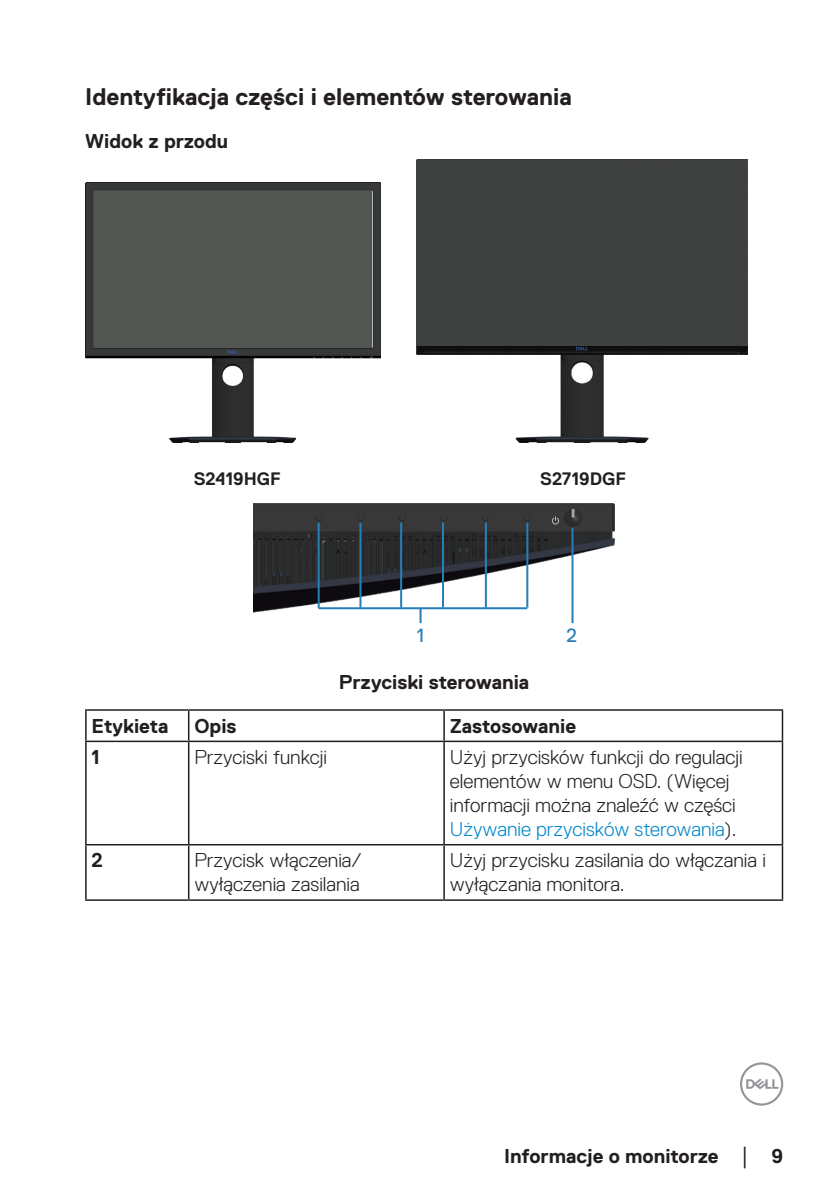
<style>
.page{position:relative;width:840px;height:1191px;background:#fff}
.page>*{position:absolute;margin:0;border:0;box-sizing:border-box;transform-origin:0 0}
.Head2{font:700 24px "Dell Replica";color:#231f20}
.text{font:300 20px/24px "Dell Replica";color:#231f20}
.text_bold{font:700 20px "Dell Replica";color:#231f20}
.Head3{font:700 20px "Dell Replica";color:#231f20}
.text-2{font:700 20px "Dell Replica";color:#231f20}
.t1{font:19.2px "Dell Replica";color:#267fb9}
.t2{font:700 18px "Dell Replica";color:#231f20}
.s1{color:#0087cb}
.s2{font-family:"Times New Roman";font-weight:400;font-size:18px}
</style>
<div class="page">
<svg style="left:740px;top:1062px;width:42px;height:43px"></svg>
<img style="left:85px;top:183px;width:295px;height:260px">
<div style="left:93px;top:190px;width:279px;height:158px;background:#525653"></div>
<img style="left:416px;top:159px;width:330px;height:284px">
<div style="left:416px;top:161px;width:330px;height:184px;background:#3f4340"></div>
<img style="left:254px;top:503px;width:360px;height:113px">
<hr style="left:441px;top:522px;width:3px;height:85px;background:#267fb9">
<hr style="left:484px;top:522px;width:2px;height:85px;background:#267fb9">
<hr style="left:526px;top:522px;width:2px;height:85px;background:#267fb9">
<hr style="left:400px;top:522px;width:2px;height:85px;background:#267fb9">
<hr style="left:318px;top:607px;width:209px;height:2px;background:#267fb9">
<svg style="left:419px;top:609px;width:2px;height:14px"></svg>
<hr style="left:571px;top:528px;width:2px;height:95px;background:#267fb9">
<svg style="left:551px;top:516px;width:7px;height:8px"></svg>
<hr style="left:317px;top:522px;width:2px;height:86px;background:#267fb9">
<hr style="left:359px;top:522px;width:2px;height:85px;background:#267fb9">
<hr style="left:85px;top:709px;width:104px;height:2px;background:#231f20">
<hr style="left:85px;top:711px;width:2px;height:29px;background:#231f20">
<hr style="left:189px;top:709px;width:255px;height:2px;background:#231f20">
<svg style="left:188px;top:711px;width:1px;height:29px"></svg>
<hr style="left:444px;top:709px;width:338px;height:2px;background:#231f20">
<svg style="left:443px;top:711px;width:1px;height:29px"></svg>
<svg style="left:781px;top:711px;width:1px;height:29px"></svg>
<hr style="left:85px;top:740px;width:104px;height:2px;background:#231f20">
<hr style="left:85px;top:742px;width:2px;height:102px;background:#231f20">
<hr style="left:189px;top:740px;width:255px;height:2px;background:#231f20">
<hr style="left:188px;top:742px;width:1px;height:102px;background:#231f20">
<hr style="left:444px;top:740px;width:338px;height:2px;background:#231f20">
<hr style="left:443px;top:742px;width:1px;height:102px;background:#231f20">
<hr style="left:781px;top:742px;width:1px;height:102px;background:#231f20">
<hr style="left:85px;top:844px;width:104px;height:1px;background:#231f20">
<hr style="left:85px;top:845px;width:2px;height:54px;background:#231f20">
<hr style="left:189px;top:844px;width:255px;height:1px;background:#231f20">
<hr style="left:188px;top:845px;width:1px;height:54px;background:#231f20">
<hr style="left:444px;top:844px;width:338px;height:1px;background:#231f20">
<hr style="left:443px;top:845px;width:1px;height:54px;background:#231f20">
<hr style="left:781px;top:845px;width:1px;height:54px;background:#231f20">
<hr style="left:85px;top:899px;width:104px;height:2px;background:#231f20">
<hr style="left:189px;top:899px;width:255px;height:2px;background:#231f20">
<hr style="left:444px;top:899px;width:338px;height:2px;background:#231f20">
<p class="Head2" style="left:85px;top:84px;width:488px">Identyfikacja części i elementów sterowania</p>
<p class="Head3" style="left:85px;top:130px;width:144px">Widok z przodu</p>
<p class="t2" style="left:194px;top:469px;width:89px">S2419HGF</p>
<p class="t2" style="left:540px;top:469px;width:88px">S2719DGF</p>
<p class="t1" style="left:416px;top:624px;width:9px">1</p>
<p class="t1" style="left:566px;top:624px;width:12px">2</p>
<p class="text_bold" style="left:339px;top:671px;width:192px">Przyciski sterowania</p>
<p class="text_bold" style="left:91px;top:714px;width:78px">Etykieta</p>
<p class="text_bold" style="left:194px;top:714px;width:44px">Opis</p>
<p class="text_bold" style="left:449px;top:714px;width:128px">Zastosowanie</p>
<p class="text-2" style="left:91px;top:746px;width:10px">1</p>
<p class="text" style="left:194px;top:745px;width:134px">Przyciski funkcji</p>
<p class="text" style="left:449px;top:745px;width:294px">Użyj przycisków funkcji do regulacji elementów w menu OSD. (Więcej informacji można znaleźć w części <span class="s1">Używanie przycisków sterowania</span>).</p>
<p class="text-2" style="left:91px;top:849px;width:13px">2</p>
<p class="text" style="left:194px;top:848px;width:169px">Przycisk włączenia/ wyłączenia zasilania</p>
<p class="text" style="left:449px;top:848px;width:317px">Użyj przycisku zasilania do włączania i wyłączania monitora.</p>
<p class="text_bold" style="left:504px;top:1144px;width:280px">Informacje o monitorze <span class="s2">│</span> 9</p>
</div>
